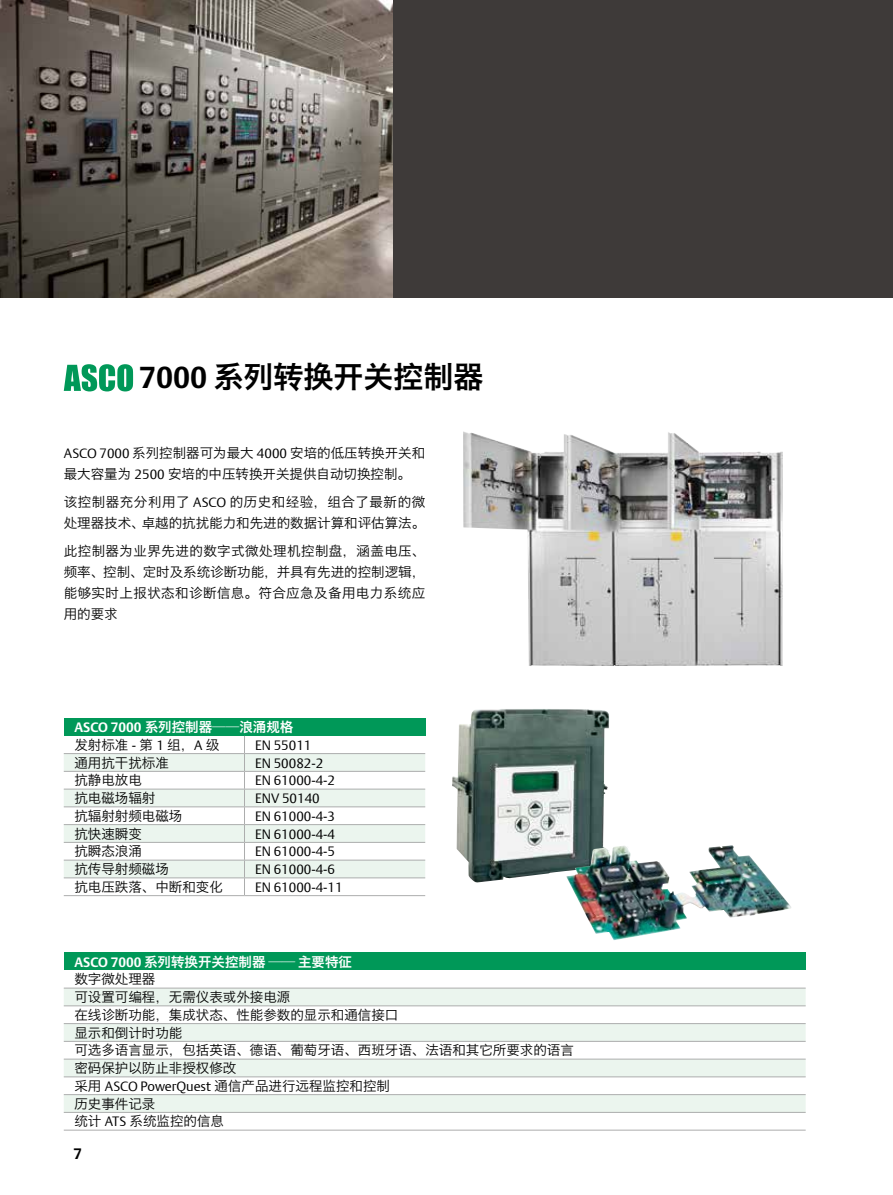
<style>
.page{position:relative;width:893px;height:1195px;background:#fff}
.page>*{position:absolute;margin:0;border:0;box-sizing:border-box;transform-origin:0 0}
.t1{font:30px "Hiragino Sans GB W6";color:#000}
.t2{font:700 15px "DTL Argo T";color:#000}
.t3{font:13.5px/17.7px "Hiragino Sans GB W3";color:#000}
.t4{font:13.5px "DTL Argo T Light";color:#000}
.t5{font:13.5px "Hiragino Sans GB W6";color:#fff}
.s1{font-family:"DTL Argo T";font-weight:700}
.s2{font-family:"DTL Argo T Light"}
</style>
<div class="page">
<div style="left:0;top:0;width:893px;height:298px;background:#3e3a39"></div>
<img style="left:0;top:0;width:393px;height:298px">
<svg style="left:64px;top:364px;width:69px;height:27px"></svg>
<div style="left:64px;top:718px;width:361px;height:18px;background:#009858"></div>
<svg style="left:64px;top:754px;width:361px;height:123px;fill:#ebf5ee"></svg>
<hr style="left:64px;top:753px;width:180px;height:1px;background:#acadad">
<hr style="left:244px;top:753px;width:181px;height:1px;background:#acadad">
<hr style="left:64px;top:771px;width:180px;height:1px;background:#acadad">
<hr style="left:244px;top:771px;width:181px;height:1px;background:#acadad">
<hr style="left:64px;top:789px;width:180px;height:1px;background:#acadad">
<hr style="left:244px;top:789px;width:181px;height:1px;background:#acadad">
<hr style="left:64px;top:806px;width:180px;height:1px;background:#acadad">
<hr style="left:244px;top:806px;width:181px;height:1px;background:#acadad">
<hr style="left:64px;top:824px;width:180px;height:1px;background:#acadad">
<hr style="left:244px;top:824px;width:181px;height:1px;background:#acadad">
<hr style="left:64px;top:842px;width:180px;height:1px;background:#acadad">
<hr style="left:244px;top:842px;width:181px;height:1px;background:#acadad">
<hr style="left:64px;top:860px;width:180px;height:1px;background:#acadad">
<hr style="left:244px;top:860px;width:181px;height:1px;background:#acadad">
<hr style="left:64px;top:877px;width:180px;height:1px;background:#acadad">
<hr style="left:244px;top:877px;width:181px;height:1px;background:#acadad">
<svg style="left:244px;top:736px;width:1px;height:159px"></svg>
<hr style="left:64px;top:895px;width:180px;height:1px;background:#acadad">
<hr style="left:244px;top:895px;width:181px;height:1px;background:#acadad">
<div style="left:64px;top:952px;width:742px;height:18px;background:#009858"></div>
<svg style="left:64px;top:989px;width:742px;height:123px;fill:#ebf5ee"></svg>
<hr style="left:64px;top:988px;width:742px;height:1px;background:#acadad">
<hr style="left:64px;top:1005px;width:742px;height:1px;background:#acadad">
<hr style="left:64px;top:1023px;width:742px;height:1px;background:#acadad">
<hr style="left:64px;top:1041px;width:742px;height:1px;background:#acadad">
<hr style="left:64px;top:1059px;width:742px;height:1px;background:#acadad">
<hr style="left:64px;top:1076px;width:742px;height:1px;background:#acadad">
<hr style="left:64px;top:1094px;width:742px;height:1px;background:#acadad">
<hr style="left:64px;top:1112px;width:742px;height:1px;background:#acadad">
<hr style="left:64px;top:1130px;width:742px;height:1px;background:#acadad">
<img style="left:463px;top:431px;width:320px;height:235px">
<img style="left:452px;top:709px;width:157px;height:174px">
<img style="left:566px;top:845px;width:225px;height:95px">
<h1 class="t1" style="left:139px;top:357px;width:346px"><span class="s1">7000</span> 系列转换开关控制器</h1>
<p class="t3" style="left:64px;top:443px;width:363px;line-height:21px"><span class="s2">ASCO 7000</span> 系列控制器可为最大 <span class="s2">4000</span> 安培的低压转换开关和最大容量为 <span class="s2">2500</span> 安培的中压转换开关提供自动切换控制。</p>
<p class="t3" style="left:64px;top:491px;width:363px;line-height:21px">该控制器充分利用了 <span class="s2">ASCO</span> 的历史和经验，组合了最新的微处理器技术、卓越的抗扰能力和先进的数据计算和评估算法。</p>
<p class="t3" style="left:64px;top:540px;width:363px;line-height:21px;text-align:justify">此控制器为业界先进的数字式微处理机控制盘，涵盖电压、频率、控制、定时及系统诊断功能，并具有先进的控制逻辑，能够实时上报状态和诊断信息。符合应急及备用电力系统应用的要求</p>
<p class="t5" style="left:74px;top:718px;width:220px"><span class="s1">ASCO 7000</span> 系列控制器——浪涌规格</p>
<p class="t3" style="left:74px;top:736px;width:147px">发射标准 <span class="s2">-</span> 第 <span class="s2">1</span> 组，<span class="s2">A</span> 级</p>
<p class="t4" style="left:255px;top:737px;width:58px">EN 55011</p>
<p class="t3" style="left:74px;top:753px;width:96px">通用抗干扰标准</p>
<p class="t4" style="left:255px;top:755px;width:70px">EN 50082-2</p>
<p class="t3" style="left:74px;top:771px;width:69px">抗静电放电</p>
<p class="t4" style="left:255px;top:772px;width:81px">EN 61000-4-2</p>
<p class="t3" style="left:74px;top:789px;width:82px">抗电磁场辐射</p>
<p class="t4" style="left:255px;top:790px;width:66px">ENV 50140</p>
<p class="t3" style="left:74px;top:807px;width:109px">抗辐射射频电磁场</p>
<p class="t4" style="left:255px;top:808px;width:81px">EN 61000-4-3</p>
<p class="t3" style="left:74px;top:824px;width:69px">抗快速瞬变</p>
<p class="t4" style="left:255px;top:826px;width:81px">EN 61000-4-4</p>
<p class="t3" style="left:74px;top:842px;width:69px">抗瞬态浪涌</p>
<p class="t4" style="left:255px;top:843px;width:81px">EN 61000-4-5</p>
<p class="t3" style="left:74px;top:860px;width:96px">抗传导射频磁场</p>
<p class="t4" style="left:255px;top:861px;width:81px">EN 61000-4-6</p>
<p class="t3" style="left:74px;top:878px;width:150px">抗电压跌落、中断和变化</p>
<p class="t4" style="left:255px;top:879px;width:89px">EN 61000-4-11</p>
<p class="t5" style="left:74px;top:953px;width:279px"><span class="s1">ASCO 7000</span> 系列转换开关控制器 —— 主要特征</p>
<p class="t3" style="left:74px;top:970px;width:501px">数字微处理器<br>可设置可编程，无需仪表或外接电源<br>在线诊断功能，集成状态、性能参数的显示和通信接口<br>显示和倒计时功能<br>可选多语言显示，包括英语、德语、葡萄牙语、西班牙语、法语和其它所要求的语言密码保护以防止非授权修改<br>采用 <span class="s2">ASCO PowerQuest</span> 通信产品进行远程监控和控制<br>历史事件记录<br>统计 <span class="s2">ATS</span> 系统监控的信息</p>
<p class="t2" style="left:73px;top:1144px;width:10px">7</p>
</div>
